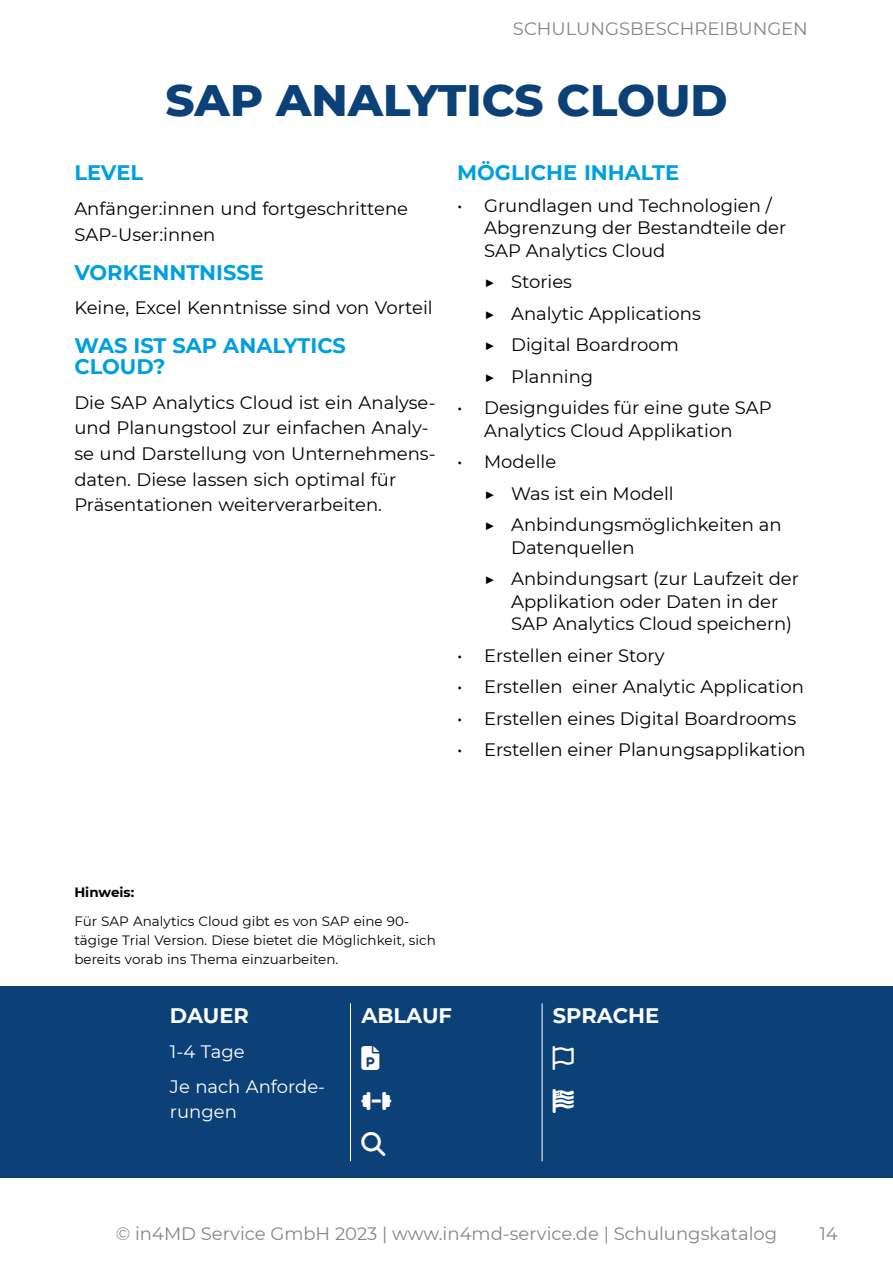
<style>
.page{position:relative;width:893px;height:1263px;background:#fff}
.page>*{position:absolute;margin:0;border:0;box-sizing:border-box;transform-origin:0 0}
.t1{font:800 45px "Montserrat";color:#0c4178}
.t2{font:700 21px/21px "Montserrat";color:#009fdf}
.t3{font:700 21px "Montserrat";color:#fff}
.t4{font:18px/31.5px "Montserrat";color:#000}
.t5{font:18px "Montserrat";color:#868685}
.t6{font:18px/34.7px "Montserrat";color:#fff}
.t7{font:13.5px/19.2px "Montserrat";color:#000}
.t8{font:700 13.5px "Montserrat";color:#000}
</style>
<div class="page">
<div style="left:0;top:986px;width:893px;height:192px;background:#0c4178"></div>
<hr style="left:350px;top:1003px;width:1px;height:158px;background:#fff">
<hr style="left:542px;top:1003px;width:1px;height:158px;background:#fff">
<p class="t5" style="left:513px;top:17px;width:296px">SCHULUNGSBESCHREIBUNGEN</p>
<h1 class="t1" style="left:165px;top:73px;width:564px">SAP ANALYTICS CLOUD</h1>
<p class="t2" style="left:74px;top:162px;width:70px">LEVEL</p>
<p class="t4" style="left:74px;top:196px;width:335px;line-height:25.7px">Anfänger:innen und fortgeschrittene<br>SAP-User:innen</p>
<p class="t2" style="left:74px;top:261px;width:191px">VORKENNTNISSE</p>
<p class="t4" style="left:74px;top:292px;width:360px">Keine, Excel Kenntnisse sind von Vorteil</p>
<p class="t2" style="left:74px;top:335px;width:273px">WAS IST SAP ANALYTICS<br>CLOUD?</p>
<p class="t4" style="left:74px;top:389px;width:363px;line-height:25.7px">Die SAP Analytics Cloud ist ein Analyse&shy;und Planungstool zur einfachen Analy‐ se und Darstellung von Unternehmens‐ daten. Diese lassen sich optimal für Präsentationen weiterverarbeiten.</p>
<p class="t2" style="left:457px;top:162px;width:224px">MÖGLICHE INHALTE</p>
<p class="t4" style="left:484px;top:194px;width:304px;line-height:22.5px;text-indent:-27px">• Grundlagen und Technologien /<br>Abgrenzung der Bestandteile der<br>SAP Analytics Cloud</p>
<p class="t4" style="left:484px;top:266px;width:218px">▶ Stories<br>▶ Analytic Applications ▶ Digital Boardroom<br>▶ Planning</p>
<p class="t4" style="left:484px;top:397px;width:289px;line-height:22.5px;text-indent:-27px">• Designguides für eine gute SAP<br>Analytics Cloud Applikation</p>
<p class="t4" style="left:484px;top:446px;width:299px;text-indent:-27px">• Modelle<br>▶ Was ist ein Modell<br>▶ Anbindungsmöglichkeiten an</p>
<p class="t4" style="left:484px;top:532px;width:316px;text-indent:27px">Datenquellen<br>▶ Anbindungsart (zur Laufzeit der</p>
<p class="t4" style="left:511px;top:590px;width:283px;line-height:22.5px">Applikation oder Daten in der<br>SAP Analytics Cloud speichern)</p>
<p class="t4" style="left:457px;top:640px;width:209px">• Erstellen einer Story</p>
<p class="t4" style="left:457px;top:671px;width:348px">• Erstellen einer Analytic Application</p>
<p class="t4" style="left:457px;top:703px;width:341px">• Erstellen eines Digital Boardrooms</p>
<p class="t4" style="left:457px;top:734px;width:350px">• Erstellen einer Planungsapplikation</p>
<p class="t8" style="left:74px;top:884px;width:61px">Hinweis:</p>
<p class="t7" style="left:74px;top:911px;width:363px">Für SAP Analytics Cloud gibt es von SAP eine 90- tägige Trial Version. Diese bietet die Möglichkeit, sich bereits vorab ins Thema einzuarbeiten.</p>
<p class="t3" style="left:170px;top:1003px;width:80px">DAUER</p>
<p class="t6" style="left:170px;top:1034px;width:157px">1-4 Tage<br>Je nach Anforde‐</p>
<p class="t6" style="left:170px;top:1094px;width:68px">rungen</p>
<p class="t3" style="left:361px;top:1003px;width:92px">ABLAUF</p>
<p class="t3" style="left:553px;top:1003px;width:108px">SPRACHE</p>
<p class="t5" style="left:116px;top:1223px;width:663px">© in4MD Service GmbH 2023 | www.in4md-service.de | Schulungskatalog</p>
<p class="t5" style="left:819px;top:1223px;width:20px">14</p>
</div>
